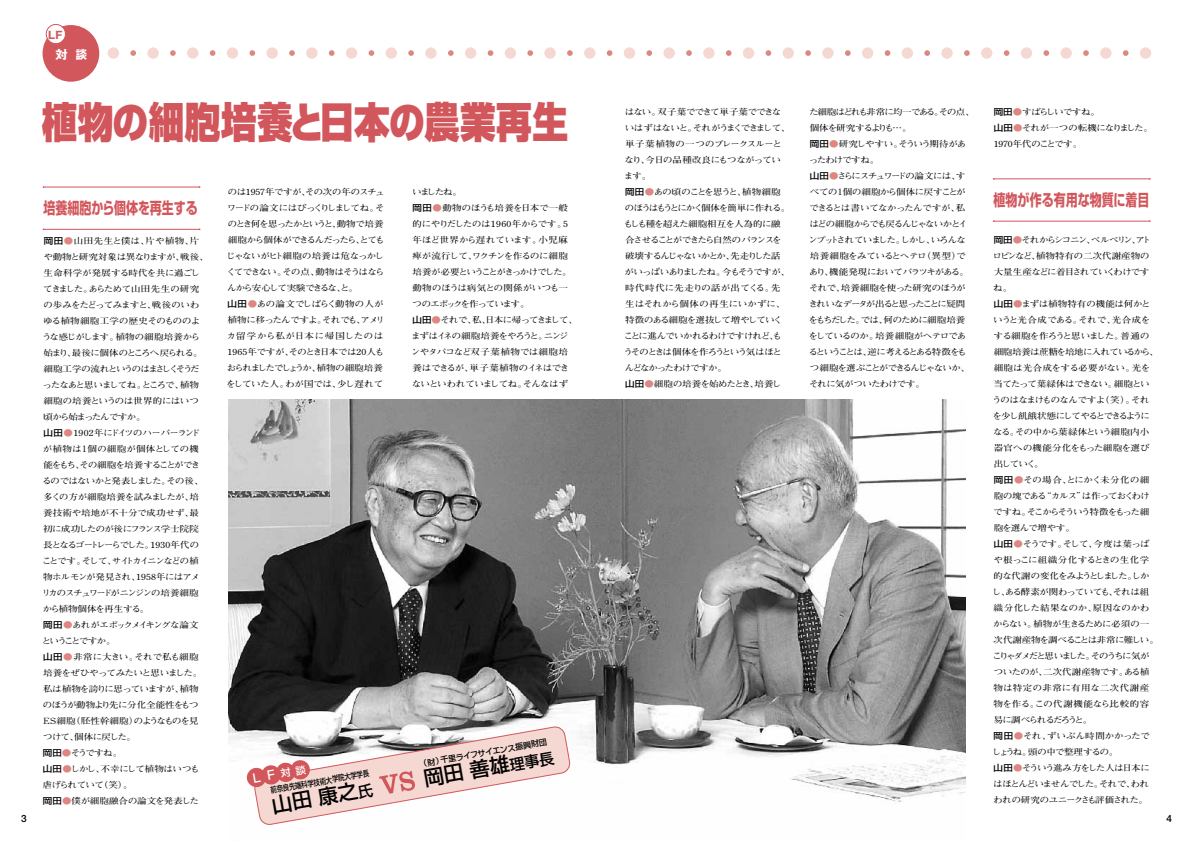
<style>
.page{position:relative;width:1191px;height:842px;background:#fff}
.page>*{position:absolute;margin:0;border:0;box-sizing:border-box;transform-origin:0 0}
.t1{font:900 42px "Shin Go";letter-spacing:.005em;color:#d2575c;scale:.85 1}
.t2{font:500 20px "Shin Go";color:#000}
.t3{font:700 16px "Shin Go";color:#d2575c;scale:.75 1}
.t4{font:500 15px "Shin Go";color:#000}
.t5{font:500 12px "Shin Go";color:#fff}
.t6{font:700 12px "Gothic MB101";color:#fff}
.t7{font:700 10.4px "Gothic MB101";color:#d2575c}
.t8{font:700 10px "Futo Go B101";color:#000}
.t9{font:700 8.6px/16px "Futo Min A101";letter-spacing:-.075em;color:#000;scale:1.11 1}
.t10{font:700 8.6px/16px "Futo Min A101";letter-spacing:-.105em;color:#000;scale:1.11 1}
.t11{font:700 8.6px/16px "Futo Min A101";letter-spacing:-.045em;color:#000;scale:1.11 1}
.t12{font:500 8px "Shin Go";color:#000}
.t13{font:500 8px "Shin Go";color:#000;scale:.78 1}
.s1{font-family:"Shin Go";font-weight:500}
.s2{font-family:"Shin Go";font-weight:500;color:#de8781}
.s3{font-size:20px}
.s4{font-size:10px}
.s5{font-size:15px}
</style>
<div class="page">
<img style="left:228px;top:399px;width:737px;height:403px">
<svg style="left:130px;top:50px;width:6px;height:6px"></svg>
<svg style="left:170px;top:50px;width:6px;height:6px"></svg>
<svg style="left:210px;top:50px;width:5px;height:6px"></svg>
<svg style="left:249px;top:50px;width:6px;height:6px"></svg>
<svg style="left:289px;top:50px;width:6px;height:6px"></svg>
<svg style="left:329px;top:50px;width:5px;height:6px"></svg>
<svg style="left:368px;top:50px;width:6px;height:6px"></svg>
<svg style="left:408px;top:50px;width:6px;height:6px"></svg>
<svg style="left:448px;top:50px;width:5px;height:6px"></svg>
<svg style="left:488px;top:50px;width:5px;height:6px"></svg>
<svg style="left:527px;top:50px;width:6px;height:6px"></svg>
<svg style="left:567px;top:50px;width:6px;height:6px"></svg>
<svg style="left:607px;top:50px;width:5px;height:6px"></svg>
<svg style="left:646px;top:50px;width:6px;height:6px"></svg>
<svg style="left:686px;top:50px;width:6px;height:6px"></svg>
<svg style="left:726px;top:50px;width:5px;height:6px"></svg>
<svg style="left:765px;top:50px;width:6px;height:6px"></svg>
<svg style="left:805px;top:50px;width:6px;height:6px"></svg>
<svg style="left:845px;top:50px;width:5px;height:6px"></svg>
<svg style="left:884px;top:50px;width:6px;height:6px"></svg>
<svg style="left:924px;top:50px;width:6px;height:6px"></svg>
<svg style="left:964px;top:50px;width:5px;height:6px"></svg>
<svg style="left:1003px;top:50px;width:6px;height:6px"></svg>
<svg style="left:1043px;top:50px;width:6px;height:6px"></svg>
<svg style="left:1083px;top:50px;width:5px;height:6px"></svg>
<svg style="left:1123px;top:50px;width:5px;height:6px"></svg>
<div style="left:108px;top:47px;width:11px;height:12px;background:#f4d8d1;border-radius:50%"></div>
<div style="left:147px;top:47px;width:12px;height:12px;background:#f4d8d1;border-radius:50%"></div>
<div style="left:187px;top:47px;width:11px;height:12px;background:#f4d8d1;border-radius:50%"></div>
<div style="left:227px;top:47px;width:11px;height:12px;background:#f4d8d1;border-radius:50%"></div>
<div style="left:266px;top:47px;width:12px;height:12px;background:#f4d8d1;border-radius:50%"></div>
<div style="left:306px;top:47px;width:11px;height:12px;background:#f4d8d1;border-radius:50%"></div>
<div style="left:346px;top:47px;width:11px;height:12px;background:#f4d8d1;border-radius:50%"></div>
<div style="left:385px;top:47px;width:12px;height:12px;background:#f4d8d1;border-radius:50%"></div>
<div style="left:425px;top:47px;width:11px;height:12px;background:#f4d8d1;border-radius:50%"></div>
<div style="left:465px;top:47px;width:11px;height:12px;background:#f4d8d1;border-radius:50%"></div>
<div style="left:505px;top:47px;width:11px;height:12px;background:#f4d8d1;border-radius:50%"></div>
<div style="left:544px;top:47px;width:12px;height:12px;background:#f4d8d1;border-radius:50%"></div>
<div style="left:584px;top:47px;width:11px;height:12px;background:#f4d8d1;border-radius:50%"></div>
<div style="left:624px;top:47px;width:11px;height:12px;background:#f4d8d1;border-radius:50%"></div>
<div style="left:663px;top:47px;width:12px;height:12px;background:#f4d8d1;border-radius:50%"></div>
<div style="left:703px;top:47px;width:11px;height:12px;background:#f4d8d1;border-radius:50%"></div>
<div style="left:743px;top:47px;width:11px;height:12px;background:#f4d8d1;border-radius:50%"></div>
<div style="left:782px;top:47px;width:12px;height:12px;background:#f4d8d1;border-radius:50%"></div>
<div style="left:822px;top:47px;width:11px;height:12px;background:#f4d8d1;border-radius:50%"></div>
<div style="left:862px;top:47px;width:11px;height:12px;background:#f4d8d1;border-radius:50%"></div>
<div style="left:901px;top:47px;width:12px;height:12px;background:#f4d8d1;border-radius:50%"></div>
<div style="left:941px;top:47px;width:11px;height:12px;background:#f4d8d1;border-radius:50%"></div>
<div style="left:981px;top:47px;width:11px;height:12px;background:#f4d8d1;border-radius:50%"></div>
<div style="left:1020px;top:47px;width:12px;height:12px;background:#f4d8d1;border-radius:50%"></div>
<div style="left:1060px;top:47px;width:11px;height:12px;background:#f4d8d1;border-radius:50%"></div>
<div style="left:1100px;top:47px;width:11px;height:12px;background:#f4d8d1;border-radius:50%"></div>
<div style="left:1139px;top:47px;width:12px;height:12px;background:#f4d8d1;border-radius:50%"></div>
<div style="left:43px;top:25px;width:56px;height:57px;background:#d2575c;border-radius:50%"></div>
<div style="left:46px;top:24px;width:20px;height:20px;background:#fff;border:1px solid #d2575c;border-radius:50%"></div>
<hr style="left:44px;top:229px;width:156px;height:1px;background:#d2575c">
<hr style="left:44px;top:187px;width:156px;height:1px;background:#d2575c">
<hr style="left:993px;top:221px;width:156px;height:1px;background:#d2575c">
<hr style="left:993px;top:179px;width:156px;height:1px;background:#d2575c">
<svg style="left:246px;top:726px;width:324px;height:99px"></svg>
<p class="t7" style="left:48px;top:27px;width:16px">LF</p>
<h3 class="t6" style="left:56px;top:46px;width:33px">対 談</h3>
<h1 class="t1" style="left:42px;top:93px;width:620px">植物の細胞培養と日本の農業再生</h1>
<p class="t9" style="left:623px;top:104px;width:152px">はない。双子葉でできて単子葉でできないはずはないと。それがうまくできまして、単子葉植物の一つのブレークスルーとなり、今日の品種改良にもつながっています。<br><span class="s1">岡田</span><span class="s2">●</span>あの頃のことを思うと、植物細胞のほうはもうとにかく個体を簡単に作れる。もしも種を超えた細胞相互を人為的に融合させることができたら自然のバランスを破壊するんじゃないかとか、先走りした話がいっぱいありましたね。今もそうですが、時代時代に先走りの話が出てくる。先生はそれから個体の再生にいかずに、特徴のある細胞を選抜して増やしていくことに進んでいかれるわけですけれど、もうそのときは個体を作ろうという気はほとんどなかったわけですか。<br><span class="s1">山田</span><span class="s2">●</span>細胞の培養を始めたとき、培養し</p>
<p class="t10" style="left:808px;top:104px;width:151px">た細胞はどれも非常に均一である。その点、個体を研究するよりも…。<br><span class="s1">岡田</span><span class="s2">●</span>研究しやすい。そういう期待があったわけですね。<br><span class="s1">山田</span><span class="s2">●</span>さらにスチュワードの論文には、すべての１個の細胞から個体に戻すことができるとは書いてなかったんですが、私はどの細胞からでも戻るんじゃないかとインプットされていました。しかし、いろんな培養細胞をみているとヘテロ（異型）であり、機能発現においてバラツキがある。それで、培養細胞を使った研究のほうがきれいなデータが出ると思ったことに疑問をもちだした。では、何のために細胞培養をしているのか。培養細胞がヘテロであるということは、逆に考えるとある特徴をもつ細胞を選ぶことができるんじゃないか、それに気がついたわけです。</p>
<p class="t11" style="left:993px;top:104px;width:145px"><span class="s1">岡田</span><span class="s2">●</span>すばらしいですね。<br><span class="s1">山田</span><span class="s2">●</span>それが一つの転機になりました。<br>1970年代のことです。</p>
<p class="t9" style="left:226px;top:184px;width:145px">のは1957年ですが、その次の年のスチュワードの論文にはびっくりしましてね。そのとき何を思ったかというと、動物で培養細胞から個体ができるんだったら、とてもじゃないがヒト細胞の培養は危なっかしくてできない。その点、動物はそうはならんから安心して実験できるな、と。<br><span class="s1">山田</span><span class="s2">●</span>あの論文でしばらく動物の人が植物に移ったんですよ。それでも、アメリカ留学から私が日本に帰国したのは<br>1965年ですが、そのとき日本では20人もおられましたでしょうか、植物の細胞培養をしていた人。わが国では、少し遅れて</p>
<p class="t9" style="left:411px;top:184px;width:151px">いましたね。<br><span class="s1">岡田</span><span class="s2">●</span>動物のほうも培養を日本で一般的にやりだしたのは1960年からです。5年ほど世界から遅れています。小児麻痺が流行して、ワクチンを作るのに細胞培養が必要ということがきっかけでした。動物のほうは病気との関係がいつも一つのエポックを作っています。<br><span class="s1">山田</span><span class="s2">●</span>それで、私、日本に帰ってきまして、まずはイネの細胞培養をやろうと。ニンジンやタバコなど双子葉植物では細胞培養はできるが、単子葉植物のイネはできないといわれていましてね。そんなはず</p>
<h3 class="t3" style="left:993px;top:189px;width:209px">植物が作る有用な物質に着目</h3>
<h3 class="t3" style="left:43px;top:197px;width:207px">培養細胞から個体を再生する</h3>
<p class="t9" style="left:992px;top:232px;width:152px"><span class="s1">岡田</span><span class="s2">●</span>それからシコニン、ベルベリン、アトロピンなど、植物特有の二次代謝産物の大量生産などに着目されていくわけですね。<br><span class="s1">山田</span><span class="s2">●</span>まずは植物特有の機能は何かというと光合成である。それで、光合成をする細胞を作ろうと思いました。普通の細胞培養は蔗糖を培地に入れているから、細胞は光合成をする必要がない。光を当てたって葉緑体はできない。細胞というのはなまけものなんですよ（笑）。それを少し飢餓状態にしてやるとできるようになる。その中から葉緑体という細胞内小器官への機能分化をもった細胞を選び出していく。<br><span class="s1">岡田</span><span class="s2">●</span>その場合、とにかく未分化の細胞の塊である“カルス”は作っておくわけですね。そこからそういう特徴をもった細胞を選んで増やす。<br><span class="s1">山田</span><span class="s2">●</span>そうです。そして、今度は葉っぱや根っこに組織分化するときの生化学的な代謝の変化をみようとしました。しかし、ある酵素が関わっていても、それは組織分化した結果なのか、原因なのかわからない。植物が生きるために必須の一次代謝産物を調べることは非常に難しい。こりゃダメだと思いました。そのうちに気がついたのが、二次代謝産物です。ある植物は特定の非常に有用な二次代謝産物を作る。この代謝機能なら比較的容易に調べられるだろうと。<br><span class="s1">岡田</span><span class="s2">●</span>それ、ずいぶん時間かかったでしょうね。頭の中で整理するの。<br><span class="s1">山田</span><span class="s2">●</span>そういう進み方をした人は日本にはほとんどいませんでした。それで、われわれの研究のユニークさも評価された。</p>
<p class="t9" style="left:41px;top:233px;width:152px"><span class="s1">岡田</span><span class="s2">●</span>山田先生と僕は、片や植物、片や動物と研究対象は異なりますが、戦後、生命科学が発展する時代を共に過ごしてきました。あらためて山田先生の研究の歩みをたどってみますと、戦後のいわゆる植物細胞工学の歴史そのもののような感じがします。植物の細胞培養から始まり、最後に個体のところへ戻られる。細胞工学の流れというのはまさしくそうだったなあと思いましてね。ところで、植物細胞の培養というのは世界的にはいつ頃から始まったんですか。<br><span class="s1">山田</span><span class="s2">●</span>1902年にドイツのハーバーランドが植物は１個の細胞が個体としての機能をもち、その細胞を培養することができるのではないかと発表しました。その後、多くの方が細胞培養を試みましたが、培養技術や培地が不十分で成功せず、最初に成功したのが後にフランス学士院院長となるゴートレーらでした。1930年代のことです。そして、サイトカイニンなどの植物ホルモンが発見され、1958年にはアメリカのスチュワードがニンジンの培養細胞から植物個体を再生する。<br><span class="s1">岡田</span><span class="s2">●</span>あれがエポックメイキングな論文ということですか。<br><span class="s1">山田</span><span class="s2">●</span>非常に大きい。それで私も細胞培養をぜひやってみたいと思いました。私は植物を誇りに思っていますが、植物のほうが動物より先に分化全能性をもつ<br>ＥＳ細胞（胚性幹細胞）のようなものを見つけて、個体に戻した。<br><span class="s1">岡田</span><span class="s2">●</span>そうですね。<br><span class="s1">山田</span><span class="s2">●</span>しかし、不幸にして植物はいつも虐げられていて（笑）。<br><span class="s1">岡田</span><span class="s2">●</span>僕が細胞融合の論文を発表した</p>
<p class="t12" style="left:418px;top:759px;width:131px;rotate:-10deg">（財）千里ライフサイエンス振興財団</p>
<h3 class="t4" style="left:468px;top:763px;width:86px;rotate:-10deg"><span class="s3">善雄</span>理事長</h3>
<h3 class="t5" style="left:252px;top:771px;width:55px;rotate:-10deg">LF<span class="s4">対談</span></h3>
<p class="t13" style="left:270px;top:785px;width:129px;rotate:-10deg">前奈良先端科学技術大学院大学学長</p>
<h2 class="t2" style="left:270px;top:792px;width:103px;rotate:-10deg">山田康之<span class="s5">氏</span></h2>
<p class="t8" style="left:21px;top:813px;width:7px">3</p>
<p class="t8" style="left:1166px;top:813px;width:7px">4</p>
</div>
